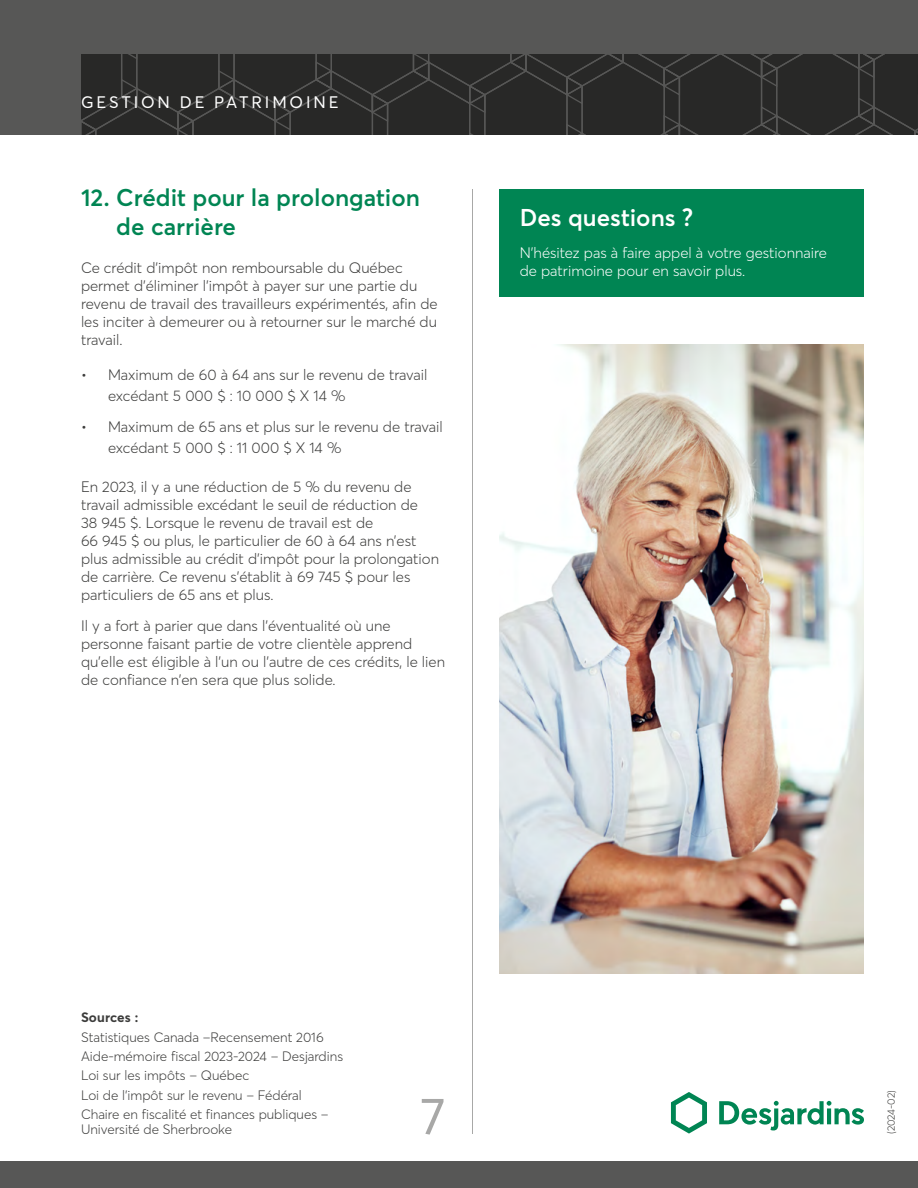
<style>
.page{position:relative;width:918px;height:1188px;background:#fff}
.page>*{position:absolute;margin:0;border:0;box-sizing:border-box;transform-origin:0 0}
.t1{font:51px "Desjardins Sans";color:#a8a8a7}
.t2{font:600 24px/28.8px "Desjardins Sans";color:#008553}
.t3{font:600 24px "Desjardins Sans";color:#fff}
.t4{font:16.5px "Desjardins Sans";letter-spacing:.175em;color:#fff}
.Liste_-_Niveau_1{font:300 15px/18px "Desjardins Sans";color:#3c3c3b}
.t5{font:300 15px/18px "Desjardins Sans";color:#fff}
.t6{font:300 13.5px/15px "Desjardins Sans";color:#3c3c3b}
.t7{font:700 13.5px "Desjardins Sans";letter-spacing:.01em;color:#3c3c3b}
.t8{font:300 10.5px "Desjardins Sans";letter-spacing:-.005em;color:#3c3c3b}
</style>
<div class="page">
<div style="left:0;top:1161px;width:918px;height:27px;background:#575756"></div>
<hr style="left:472px;top:189px;width:1px;height:945px;background:#a8a8a7">
<div style="left:500px;top:189px;width:364px;height:107px;background:#008553"></div>
<img style="left:500px;top:345px;width:364px;height:629px">
<div style="left:0;top:0;width:918px;height:135px;background:#575756"></div>
<svg style="left:81px;top:54px;width:837px;height:81px;background:#2b2b2a"></svg>
<img style="left:671px;top:1092px;width:193px;height:42px">
<p class="t4" style="left:81px;top:92px;width:259px">GESTION DE PATRIMOINE</p>
<h2 class="t2" style="left:116px;top:183px;width:305px;text-indent:-35px">12. Crédit pour la prolongation de carrière</h2>
<p class="Liste_-_Niveau_1" style="left:81px;top:259px;width:358px">Ce crédit d’impôt non remboursable du Québec permet d’éliminer l’impôt à payer sur une partie du revenu de travail des travailleurs expérimentés, afin de les inciter à demeurer ou à retourner sur le marché du travail.</p>
<p class="Liste_-_Niveau_1" style="left:108px;top:364px;width:321px;line-height:21px;text-indent:-27px">• Maximum de 60 à 64 ans sur le revenu de travail excédant 5 000 $ : 10 000 $ X 14 %</p>
<p class="Liste_-_Niveau_1" style="left:108px;top:417px;width:336px;line-height:21px;text-indent:-27px">• Maximum de 65 ans et plus sur le revenu de travail excédant 5 000 $ : 11 000 $ X 14 %</p>
<p class="Liste_-_Niveau_1" style="left:81px;top:477px;width:360px">En 2023, il y a une réduction de 5 % du revenu de travail admissible excédant le seuil de réduction de<br>38 945 $. Lorsque le revenu de travail est de<br>66 945 $ ou plus, le particulier de 60 à 64 ans n’est plus admissible au crédit d’impôt pour la prolongation de carrière. Ce revenu s’établit à 69 745 $ pour les particuliers de 65 ans et plus.</p>
<p class="Liste_-_Niveau_1" style="left:81px;top:617px;width:366px">Il y a fort à parier que dans l’éventualité où une personne faisant partie de votre clientèle apprend qu’elle est éligible à l’un ou l’autre de ces crédits, le lien de confiance n’en sera que plus solide.</p>
<p class="t3" style="left:520px;top:203px;width:175px">Des questions ?</p>
<p class="t5" style="left:520px;top:244px;width:309px">N’hésitez pas à faire appel à votre gestionnaire de patrimoine pour en savoir plus.</p>
<p class="t7" style="left:81px;top:1009px;width:59px">Sources :</p>
<p class="t6" style="left:81px;top:1029px;width:244px">Statistiques Canada –Recensement 2016</p>
<p class="t6" style="left:81px;top:1049px;width:264px">Aide-mémoire fiscal 2023-2024 – Desjardins</p>
<p class="t6" style="left:81px;top:1068px;width:170px">Loi sur les impôts – Québec</p>
<p class="t6" style="left:81px;top:1087px;width:222px">Loi de l’impôt sur le revenu – Fédéral</p>
<p class="t6" style="left:81px;top:1107px;width:249px">Chaire en fiscalité et finances publiques –<br>Université de Sherbrooke</p>
<h1 class="t1" style="left:421px;top:1085px;width:26px">7</h1>
<p class="t8" style="left:885px;top:1134px;width:45px;rotate:-90deg">(2024-02)</p>
</div>
